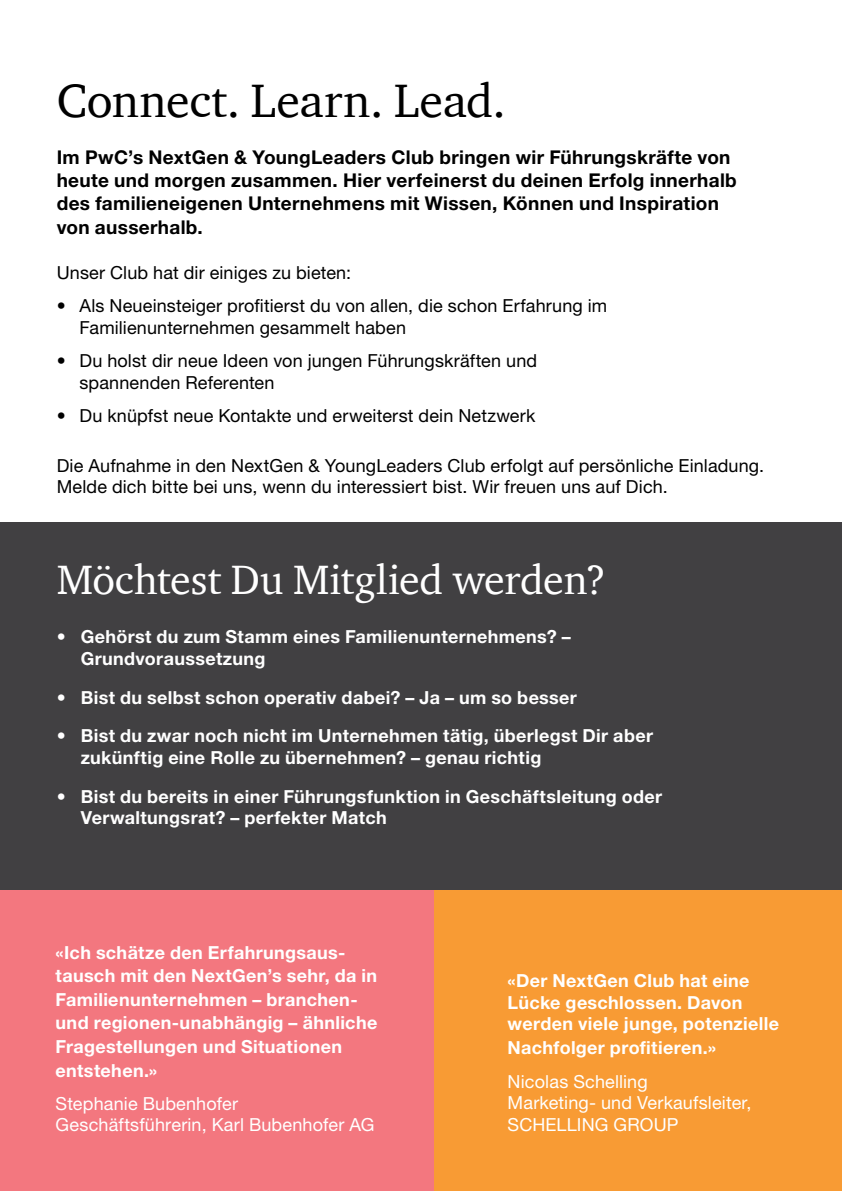
<style>
.page{position:relative;width:842px;height:1191px;background:#fff}
.page>*{position:absolute;margin:0;border:0;box-sizing:border-box;transform-origin:0 0}
.t1{font:48px "ITC Charter Com";letter-spacing:-.005em;color:#000}
.t2{font:42px "ITC Charter Com";letter-spacing:-.005em;color:#fff}
.t3{font:700 19px/23.2px "Helvetica Neue LT Std";letter-spacing:.015em;color:#000}
.t4{font:700 18px/21.6px "Helvetica Neue LT Std";letter-spacing:.02em;color:#fff}
.t5{font:18px/21.6px "Helvetica Neue LT Std";letter-spacing:.01em;color:#000}
.t6{font:18px/21.8px "Helvetica Neue LT Std";letter-spacing:.01em;color:#fff}
</style>
<div class="page">
<div style="left:0;top:522px;width:842px;height:378px;background:#414042"></div>
<div style="left:0;top:891px;width:434px;height:300px;background:#f3777f"></div>
<div style="left:434px;top:891px;width:408px;height:300px;background:#f89b34"></div>
<h1 class="t1" style="left:57px;top:71px;width:451px">Connect. Learn. Lead.</h1>
<p class="t3" style="left:57px;top:145px;width:682px">Im PwC’s NextGen &amp; YoungLeaders Club bringen wir Führungskräfte von heute und morgen zusammen. Hier verfeinerst du deinen Erfolg innerhalb des familieneigenen Unternehmens mit Wissen, Können und Inspiration von ausserhalb.</p>
<p class="t5" style="left:57px;top:262px;width:296px">Unser Club hat dir einiges zu bieten:</p>
<p class="t5" style="left:79px;top:295px;width:529px;text-indent:-23px">• Als Neueinsteiger profitierst du von allen, die schon Erfahrung im<br>Familienunternehmen gesammelt haben</p>
<p class="t5" style="left:79px;top:349px;width:459px;text-indent:-23px">• Du holst dir neue Ideen von jungen Führungskräften und spannenden Referenten</p>
<p class="t5" style="left:57px;top:404px;width:480px">• Du knüpfst neue Kontakte und erweiterst dein Netzwerk</p>
<p class="t5" style="left:57px;top:454px;width:709px">Die Aufnahme in den NextGen &amp; YoungLeaders Club erfolgt auf persönliche Einladung.<br>Melde dich bitte bei uns, wenn du interessiert bist. Wir freuen uns auf Dich.</p>
<h2 class="t2" style="left:57px;top:554px;width:551px">Möchtest Du Mitglied werden?</h2>
<p class="t4" style="left:81px;top:626px;width:492px;text-indent:-24px">• Gehörst du zum Stamm eines Familienunternehmens? –<br>Grundvoraussetzung</p>
<p class="t4" style="left:57px;top:686px;width:522px">• Bist du selbst schon operativ dabei? – Ja – um so besser</p>
<p class="t4" style="left:81px;top:724px;width:574px;text-indent:-24px">• Bist du zwar noch nicht im Unternehmen tätig, überlegst Dir aber zukünftig eine Rolle zu übernehmen? – genau richtig</p>
<p class="t4" style="left:81px;top:785px;width:583px;text-indent:-24px">• Bist du bereits in einer Führungsfunktion in Geschäftsleitung oder<br>Verwaltungsrat? – perfekter Match</p>
<p class="t4" style="left:56px;top:940px;width:323px;line-height:23.6px">«Ich schätze den Erfahrungsaus&shy;tausch mit den NextGen’s sehr, da in<br>Familienunternehmen – branchen&shy;und regionen-unabhängig – ähnliche<br>Fragestellungen und Situationen entstehen.»</p>
<p class="t6" style="left:56px;top:1092px;width:320px">Stephanie Bubenhofer<br>Geschäftsführerin, Karl Bubenhofer AG</p>
<p class="t4" style="left:508px;top:969px;width:273px">«Der NextGen Club hat eine<br>Lücke geschlossen. Davon werden viele junge, potenzielle</p>
<p class="t4" style="left:508px;top:1036px;width:210px">Nachfolger profitieren.»</p>
<p class="t6" style="left:508px;top:1070px;width:245px">Nicolas Schelling<br>Marketing- und Verkaufsleiter,<br>SCHELLING GROUP</p>
</div>
